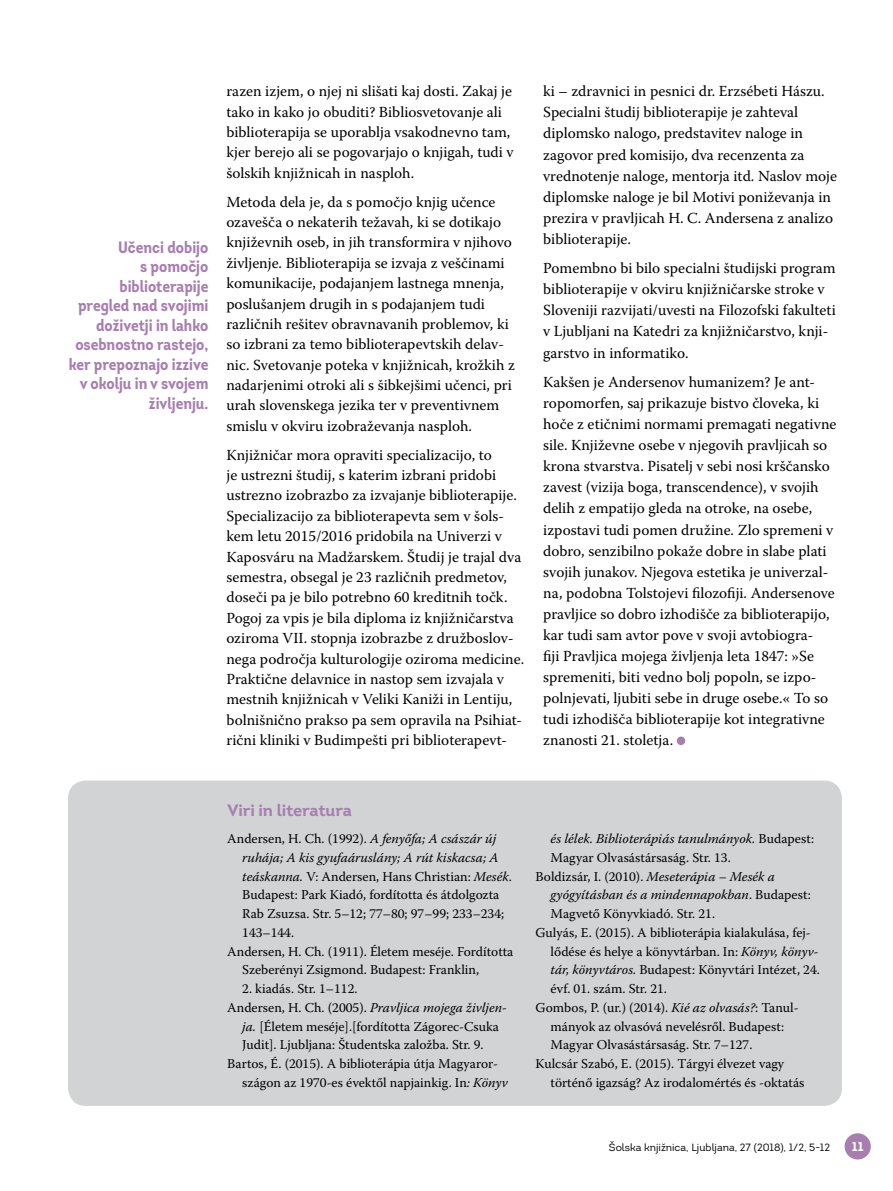
<style>
.page{position:relative;width:893px;height:1191px;background:#fff}
.page>*{position:absolute;margin:0;border:0;box-sizing:border-box;transform-origin:0 0}
.t1{font:700 16.5px/19.5px "Intro Cond";color:#a87eb1;text-align:right}
.t2{font:700 16.5px "Intro";letter-spacing:-.01em;color:#a87eb1}
.t3{font:15.3px/20.4px "Warnock Pro";color:#000}
.t4{font:13.5px "Warnock Pro";color:#000}
.t5{font:italic 13.5px "Warnock Pro";color:#000}
.t6{font:700 12.75px "Intro";color:#fff}
.t7{font:10.5px "Intro";color:#000}
.s1{font-style:italic}
.s2{font-style:normal}
</style>
<div class="page">
<div style="left:677px;top:736px;width:8px;height:9px;background:#a87eb1;border-radius:50%"></div>
<div style="left:68px;top:780px;width:774px;height:326px;background:#d1d3d4;border-radius:18px"></div>
<div style="left:845px;top:1133px;width:26px;height:26px;background:#a87eb1;border-radius:50%"></div>
<p class="t1" style="left:69px;top:237px;width:141px">Učenci dobijo<br>s pomočjo biblioterapije pregled nad svojimi doživetji in lahko osebnostno rastejo, ker prepoznajo izzive v okolju in v svojem življenju.</p>
<p class="t3" style="left:226px;top:81px;width:289px">razen izjem, o njej ni slišati kaj dosti. Zakaj je tako in kako jo obuditi? Bibliosvetovanje ali biblioterapija se uporablja vsakodnevno tam, kjer berejo ali se pogovarjajo o knjigah, tudi v šolskih knjižnicah in nasploh.</p>
<p class="t3" style="left:226px;top:191px;width:290px">Metoda dela je, da s pomočjo knjig učence ozavešča o nekaterih težavah, ki se dotikajo književnih oseb, in jih transformira v njihovo življenje. Biblioterapija se izvaja z veščinami komunikacije, podajanjem lastnega mnenja, poslušanjem drugih in s podajanjem tudi različnih rešitev obravnavanih problemov, ki so izbrani za temo biblioterapevtskih delav&shy;nic. Svetovanje poteka v knjižnicah, krožkih z nadarjenimi otroki ali s šibkejšimi učenci, pri urah slovenskega jezika ter v preventivnem smislu v okviru izobraževanja nasploh.</p>
<p class="t3" style="left:226px;top:444px;width:299px">Knjižničar mora opraviti specializacijo, to<br>je ustrezni študij, s katerim izbrani pridobi ustrezno izobrazbo za izvajanje biblioterapije.<br>Specializacijo za biblioterapevta sem v šols&shy;kem letu 2015/2016 pridobila na Univerzi v Kaposváru na Madžarskem. Študij je trajal dva semestra, obsegal je 23 različnih predmetov, doseči pa je bilo potrebno 60 kreditnih točk.<br>Pogoj za vpis je bila diploma iz knjižničarstva oziroma VII. stopnja izobrazbe z družboslov&shy;nega področja kulturologije oziroma medicine.<br>Praktične delavnice in nastop sem izvajala v mestnih knjižnicah v Veliki Kaniži in Lentiju, bolnišnično prakso pa sem opravila na Psihiat&shy;rični kliniki v Budimpešti pri biblioterapevt-</p>
<p class="t3" style="left:543px;top:81px;width:295px;line-height:21px">ki – zdravnici in pesnici dr. Erzsébeti Hászu.<br>Specialni študij biblioterapije je zahteval diplomsko nalogo, predstavitev naloge in zagovor pred komisijo, dva recenzenta za vrednotenje naloge, mentorja itd. Naslov moje diplomske naloge je bil Motivi poniževanja in prezira v pravljicah H. C. Andersena z analizo biblioterapije.</p>
<p class="t3" style="left:543px;top:257px;width:294px;line-height:21px">Pomembno bi bilo specialni študijski program biblioterapije v okviru knjižničarske stroke v Sloveniji razvijati/uvesti na Filozofski fakulteti v Ljubljani na Katedri za knjižničarstvo, knji&shy;garstvo in informatiko.</p>
<p class="t3" style="left:543px;top:371px;width:295px;line-height:21px">Kakšen je Andersenov humanizem? Je ant&shy;ropomorfen, saj prikazuje bistvo človeka, ki hoče z etičnimi normami premagati negativne sile. Književne osebe v njegovih pravljicah so krona stvarstva. Pisatelj v sebi nosi krščansko zavest (vizija boga, transcendence), v svojih delih z empatijo gleda na otroke, na osebe, izpostavi tudi pomen družine. Zlo spremeni v dobro, senzibilno pokaže dobre in slabe plati svojih junakov. Njegova estetika je univerzal&shy;na, podobna Tolstojevi filozofiji. Andersenove pravljice so dobro izhodišče za biblioterapijo, kar tudi sam avtor pove v svoji avtobiogra-<br>fiji Pravljica mojega življenja leta 1847: »Se spremeniti, biti vedno bolj popoln, se izpo&shy;polnjevati, ljubiti sebe in druge osebe.« To so tudi izhodišča biblioterapije kot integrativne znanosti 21. stoletja.</p>
<p class="t2" style="left:228px;top:799px;width:126px">Viri in literatura</p>
<p class="t4" style="left:227px;top:830px;width:270px">Andersen, H. Ch. (1992). <span class="s1">A fenyőfa; A császár új</span></p>
<p class="t5" style="left:242px;top:849px;width:258px">ruhája; A kis gyufaáruslány; A rút kiskacsa; A</p>
<p class="t4" style="left:242px;top:868px;width:271px"><span class="s1">teáskanna.</span> V: Andersen, Hans Christian: <span class="s1">Mesék</span>.</p>
<p class="t4" style="left:242px;top:886px;width:259px">Budapest: Park Kiadó, fordította és átdolgozta</p>
<p class="t4" style="left:242px;top:905px;width:263px">Rab Zsuzsa. Str. 5–12; 77–80; 97–99; 233–234;</p>
<p class="t4" style="left:242px;top:924px;width:53px">143–144.</p>
<p class="t4" style="left:227px;top:943px;width:288px">Andersen, H. Ch. (1911). Életem meséje. Fordította</p>
<p class="t4" style="left:242px;top:961px;width:238px">Szeberényi Zsigmond. Budapest: Franklin,</p>
<p class="t4" style="left:242px;top:980px;width:117px">2. kiadás. Str. 1–112.</p>
<p class="t5" style="left:227px;top:999px;width:281px"><span class="s2">Andersen, H. Ch. (2005).</span> Pravljica mojega življen-</p>
<p class="t4" style="left:242px;top:1018px;width:258px"><span class="s1">ja.</span> [Életem meséje].[fordította Zágorec-Csuka</p>
<p class="t4" style="left:242px;top:1036px;width:243px">Judit]. Ljubljana: Študentska založba. Str. 9.</p>
<p class="t4" style="left:227px;top:1055px;width:272px">Bartos, É. (2015). A biblioterápia útja Magyaror-</p>
<p class="t4" style="left:242px;top:1074px;width:267px">szágon az 1970-es évektől napjainkig. In<span class="s1">: Könyv</span></p>
<p class="t5" style="left:551px;top:830px;width:265px">és lélek. Biblioterápiás tanulmányok. <span class="s2">Budapest:</span></p>
<p class="t4" style="left:551px;top:849px;width:182px">Magyar Olvasástársaság. Str. 13.</p>
<p class="t4" style="left:536px;top:868px;width:241px">Boldizsár, I. (2010). <span class="s1">Meseterápia – Mesék a</span></p>
<p class="t5" style="left:551px;top:886px;width:262px">gyógyításban és a mindennapokban<span class="s2">. Budapest:</span></p>
<p class="t4" style="left:551px;top:905px;width:166px">Magvető Könyvkiadó. Str. 21.</p>
<p class="t4" style="left:536px;top:924px;width:277px">Gulyás, E. (2015). A biblioterápia kialakulása, fej-</p>
<p class="t4" style="left:551px;top:943px;width:270px">lődése és helye a könyvtárban. In: <span class="s1">Könyv, könyv-</span></p>
<p class="t4" style="left:551px;top:961px;width:271px"><span class="s1">tár, könyvtáros.</span> Budapest: Könyvtári Intézet, 24.</p>
<p class="t4" style="left:551px;top:980px;width:118px">évf. 01. szám. Str. 21.</p>
<p class="t4" style="left:536px;top:999px;width:265px">Gombos, P. (ur.) (2014). <span class="s1">Kié az olvasás?</span>: Tanul-</p>
<p class="t4" style="left:551px;top:1018px;width:235px">mányok az olvasóvá nevelésről. Budapest:</p>
<p class="t4" style="left:551px;top:1036px;width:203px">Magyar Olvasástársaság. Str. 7–127.</p>
<p class="t4" style="left:536px;top:1055px;width:250px">Kulcsár Szabó, E. (2015). Tárgyi élvezet vagy</p>
<p class="t4" style="left:551px;top:1074px;width:255px">történő igazság? Az irodalomértés és -oktatás</p>
<p class="t7" style="left:609px;top:1140px;width:223px">Šolska knjižnica, Ljubljana, 27 (2018), 1/2, 5-12</p>
<p class="t6" style="left:852px;top:1137px;width:13px">11</p>
</div>
